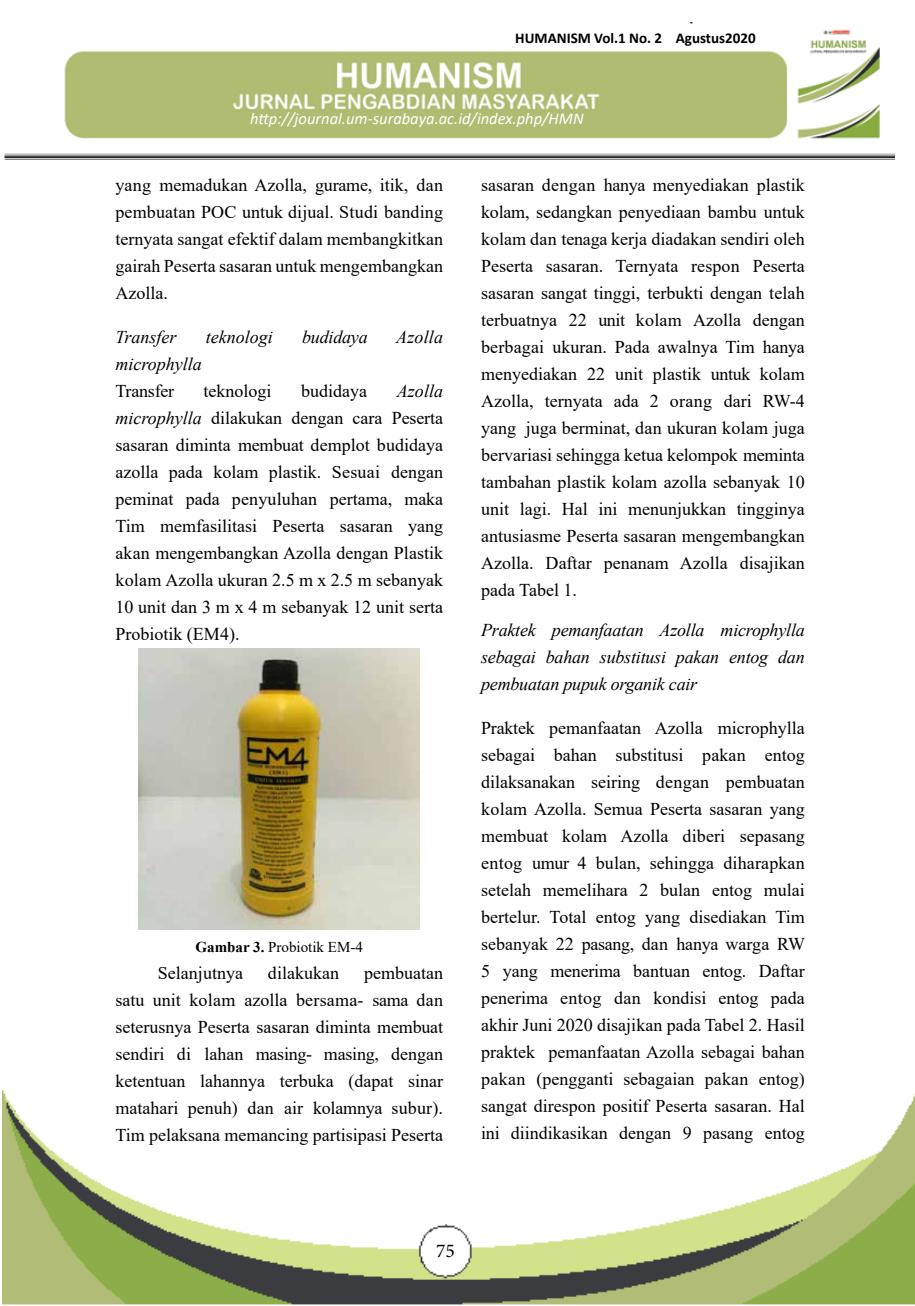
<style>
.page{position:relative;width:915px;height:1306px;background:#fff}
.page>*{position:absolute;margin:0;border:0;box-sizing:border-box;transform-origin:0 0}
.t1{font:19.5px "Minion Pro";color:#000}
.t2{font:18px/27px "Times New Roman";color:#000;text-align:justify}
.t3{font:italic 18px/27px "Times New Roman";letter-spacing:-.01em;color:#000;text-align:justify}
.t4{font:italic 16.5px "Calibri";color:#fff}
.t5{font:700 15px "Calibri";color:#000}
.t6{font:15px "Times New Roman";color:#000}
.s1{font-style:italic}
.s2{font-weight:700}
</style>
<div class="page">
<img style="left:3px;top:1090px;width:911px;height:215px">
<img style="left:4px;top:29px;width:890px;height:131px">
<div style="left:512px;top:23px;width:268px;height:28px;background:#fff"></div>
<img style="left:139px;top:648px;width:280px;height:281px">
<p class="t5" style="left:515px;top:27px;width:242px">HUMANISM Vol.1 No. 2 Agustus2020</p>
<p class="t4" style="left:250px;top:107px;width:335px">http://journal.um-surabaya.ac.id/index.php/HMN</p>
<p class="t2" style="left:115px;top:171px;width:329px">yang memadukan Azolla, gurame, itik, dan pembuatan POC untuk dijual. Studi banding ternyata sangat efektif dalam membangkitkan gairah Peserta sasaran untuk mengembangkan Azolla.</p>
<p class="t3" style="left:115px;top:323px;width:63px">Transfer</p>
<p class="t3" style="left:206px;top:323px;width:68px">teknologi</p>
<p class="t3" style="left:302px;top:323px;width:67px">budidaya</p>
<p class="t3" style="left:396px;top:323px;width:48px">Azolla</p>
<p class="t3" style="left:115px;top:350px;width:88px">microphylla</p>
<p class="t2" style="left:115px;top:377px;width:60px">Transfer</p>
<p class="t2" style="left:203px;top:377px;width:70px">teknologi</p>
<p class="t2" style="left:301px;top:377px;width:67px">budidaya</p>
<p class="t2" style="left:115px;top:377px;width:329px;text-indent:281px"><span class="s1">Azolla microphylla</span> dilakukan dengan cara Peserta sasaran diminta membuat demplot budidaya azolla pada kolam plastik. Sesuai dengan peminat pada penyuluhan pertama, maka Tim memfasilitasi Peserta sasaran yang akan mengembangkan Azolla dengan Plastik kolam Azolla ukuran 2.5 m x 2.5 m sebanyak 10 unit dan 3 m x 4 m sebanyak 12 unit serta Probiotik (EM4).</p>
<p class="t6" style="left:195px;top:936px;width:169px"><span class="s2">Gambar 3.</span> Probiotik EM-4</p>
<p class="t2" style="left:158px;top:959px;width:86px">Selanjutnya</p>
<p class="t2" style="left:268px;top:959px;width:72px">dilakukan</p>
<p class="t2" style="left:115px;top:959px;width:329px;text-indent:248px">pembuatan satu unit kolam azolla bersama- sama dan seterusnya Peserta sasaran diminta membuat sendiri di lahan masing- masing, dengan ketentuan lahannya terbuka (dapat sinar matahari penuh) dan air kolamnya subur).<br>Tim pelaksana memancing partisipasi Peserta</p>
<p class="t2" style="left:481px;top:171px;width:325px">sasaran dengan hanya menyediakan plastik kolam, sedangkan penyediaan bambu untuk kolam dan tenaga kerja diadakan sendiri oleh Peserta sasaran. Ternyata respon Peserta sasaran sangat tinggi, terbukti dengan telah terbuatnya 22 unit kolam Azolla dengan berbagai ukuran. Pada awalnya Tim hanya menyediakan 22 unit plastik untuk kolam Azolla, ternyata ada 2 orang dari RW-4 yang juga berminat, dan ukuran kolam juga bervariasi sehingga ketua kelompok meminta tambahan plastik kolam azolla sebanyak 10 unit lagi. Hal ini menunjukkan tingginya antusiasme Peserta sasaran mengembangkan Azolla. Daftar penanam Azolla disajikan pada Tabel 1.</p>
<p class="t3" style="left:481px;top:616px;width:325px">Praktek pemanfaatan Azolla microphylla sebagai bahan substitusi pakan entog dan pembuatan pupuk organik cair</p>
<p class="t2" style="left:481px;top:714px;width:325px">Praktek pemanfaatan Azolla microphylla sebagai bahan substitusi pakan entog dilaksanakan seiring dengan pembuatan kolam Azolla. Semua Peserta sasaran yang membuat kolam Azolla diberi sepasang entog umur 4 bulan, sehingga diharapkan setelah memelihara 2 bulan entog mulai bertelur. Total entog yang disediakan Tim sebanyak 22 pasang, dan hanya warga RW 5 yang menerima bantuan entog. Daftar penerima entog dan kondisi entog pada akhir Juni 2020 disajikan pada Tabel 2. Hasil praktek pemanfaatan Azolla sebagai bahan pakan (pengganti sebagaian pakan entog) sangat direspon positif Peserta sasaran. Hal ini diindikasikan dengan 9 pasang entog</p>
<p class="t1" style="left:436px;top:1237px;width:20px">75</p>
</div>
